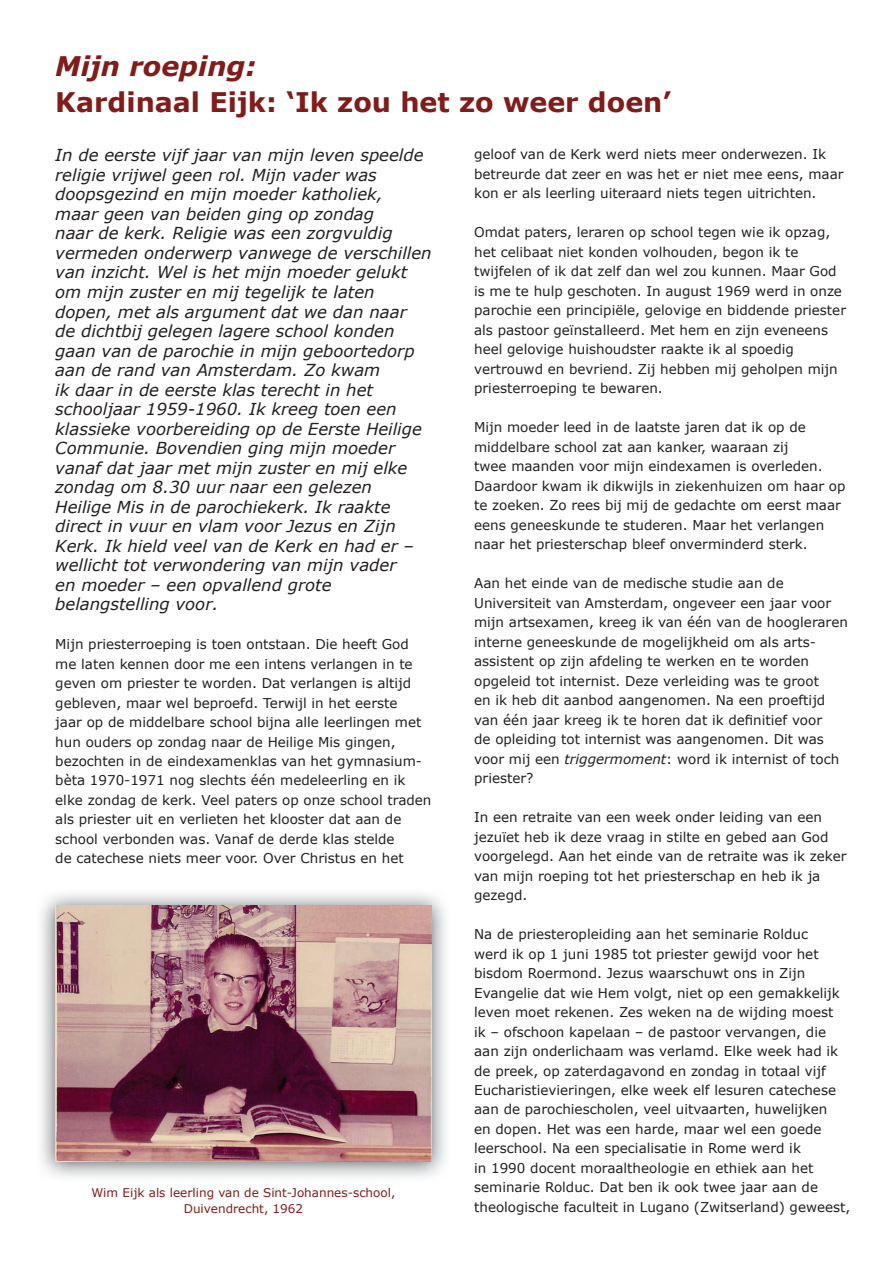
<style>
.page{position:relative;width:893px;height:1263px;background:#fff}
.page>*{position:absolute;margin:0;border:0;box-sizing:border-box;transform-origin:0 0}
.t1{font:700 27px "Verdana";color:#801c19}
.t2{font:italic 700 27px "Verdana";color:#801c19}
.t3{font:italic 16.5px/19.5px "Verdana";color:#231f20}
.t4{font:13.5px/19.5px "Verdana";color:#231f20}
.t5{font:12px/16.5px "Verdana";color:#801c19;text-align:center}
.s1{font-style:italic}
</style>
<div class="page">
<img style="left:41px;top:894px;width:404px;height:283px">
<img style="left:55px;top:906px;width:377px;height:255px">
<h1 class="t2" style="left:55px;top:47px;width:203px">Mijn roeping:</h1>
<h1 class="t1" style="left:55px;top:83px;width:618px">Kardinaal Eijk: ‘Ik zou het zo weer doen’</h1>
<p class="t3" style="left:55px;top:146px;width:378px">In de eerste vijf jaar van mijn leven speelde religie vrijwel geen rol. Mijn vader was doopsgezind en mijn moeder katholiek,<br>maar geen van beiden ging op zondag<br>naar de kerk. Religie was een zorgvuldig vermeden onderwerp vanwege de verschillen van inzicht. Wel is het mijn moeder gelukt om mijn zuster en mij tegelijk te laten dopen, met als argument dat we dan naar<br>de dichtbij gelegen lagere school konden gaan van de parochie in mijn geboortedorp aan de rand van Amsterdam. Zo kwam<br>ik daar in de eerste klas terecht in het schooljaar 1959-1960. Ik kreeg toen een klassieke voorbereiding op de Eerste Heilige Communie. Bovendien ging mijn moeder vanaf dat jaar met mijn zuster en mij elke zondag om 8.30 uur naar een gelezen Heilige Mis in de parochiekerk. Ik raakte direct in vuur en vlam voor Jezus en Zijn Kerk. Ik hield veel van de Kerk en had er – wellicht tot verwondering van mijn vader<br>en moeder – een opvallend grote belangstelling voor.</p>
<p class="t4" style="left:55px;top:634px;width:378px">Mijn priesterroeping is toen ontstaan. Die heeft God me laten kennen door me een intens verlangen in te geven om priester te worden. Dat verlangen is altijd gebleven, maar wel beproefd. Terwijl in het eerste<br>jaar op de middelbare school bijna alle leerlingen met hun ouders op zondag naar de Heilige Mis gingen, bezochten in de eindexamenklas van het gymnasium&shy;bèta 1970-1971 nog slechts één medeleerling en ik elke zondag de kerk. Veel paters op onze school traden als priester uit en verlieten het klooster dat aan de school verbonden was. Vanaf de derde klas stelde<br>de catechese niets meer voor. Over Christus en het</p>
<p class="t5" style="left:91px;top:1184px;width:306px">Wim Eijk als leerling van de Sint-Johannes-school,<br>Duivendrecht, 1962</p>
<p class="t4" style="left:474px;top:144px;width:371px">geloof van de Kerk werd niets meer onderwezen. Ik betreurde dat zeer en was het er niet mee eens, maar kon er als leerling uiteraard niets tegen uitrichten.</p>
<p class="t4" style="left:474px;top:222px;width:373px">Omdat paters, leraren op school tegen wie ik opzag, het celibaat niet konden volhouden, begon ik te twijfelen of ik dat zelf dan wel zou kunnen. Maar God is me te hulp geschoten. In august 1969 werd in onze parochie een principiële, gelovige en biddende priester als pastoor geïnstalleerd. Met hem en zijn eveneens heel gelovige huishoudster raakte ik al spoedig vertrouwd en bevriend. Zij hebben mij geholpen mijn priesterroeping te bewaren.</p>
<p class="t4" style="left:474px;top:417px;width:373px">Mijn moeder leed in de laatste jaren dat ik op de middelbare school zat aan kanker, waaraan zij<br>twee maanden voor mijn eindexamen is overleden.<br>Daardoor kwam ik dikwijls in ziekenhuizen om haar op te zoeken. Zo rees bij mij de gedachte om eerst maar eens geneeskunde te studeren. Maar het verlangen naar het priesterschap bleef onverminderd sterk.</p>
<p class="t4" style="left:474px;top:573px;width:375px">Aan het einde van de medische studie aan de Universiteit van Amsterdam, ongeveer een jaar voor mijn artsexamen, kreeg ik van één van de hoogleraren interne geneeskunde de mogelijkheid om als arts&shy;assistent op zijn afdeling te werken en te worden opgeleid tot internist. Deze verleiding was te groot<br>en ik heb dit aanbod aangenomen. Na een proeftijd van één jaar kreeg ik te horen dat ik definitief voor<br>de opleiding tot internist was aangenomen. Dit was voor mij een <span class="s1">triggermoment</span>: word ik internist of toch priester?</p>
<p class="t4" style="left:474px;top:807px;width:374px">In een retraite van een week onder leiding van een jezuïet heb ik deze vraag in stilte en gebed aan God voorgelegd. Aan het einde van de retraite was ik zeker van mijn roeping tot het priesterschap en heb ik ja gezegd.</p>
<p class="t4" style="left:474px;top:924px;width:378px">Na de priesteropleiding aan het seminarie Rolduc<br>werd ik op 1 juni 1985 tot priester gewijd voor het bisdom Roermond. Jezus waarschuwt ons in Zijn Evangelie dat wie Hem volgt, niet op een gemakkelijk leven moet rekenen. Zes weken na de wijding moest<br>ik – ofschoon kapelaan – de pastoor vervangen, die aan zijn onderlichaam was verlamd. Elke week had ik de preek, op zaterdagavond en zondag in totaal vijf Eucharistievieringen, elke week elf lesuren catechese aan de parochiescholen, veel uitvaarten, huwelijken<br>en dopen. Het was een harde, maar wel een goede leerschool. Na een specialisatie in Rome werd ik<br>in 1990 docent moraaltheologie en ethiek aan het seminarie Rolduc. Dat ben ik ook twee jaar aan de theologische faculteit in Lugano (Zwitserland) geweest,</p>
</div>
